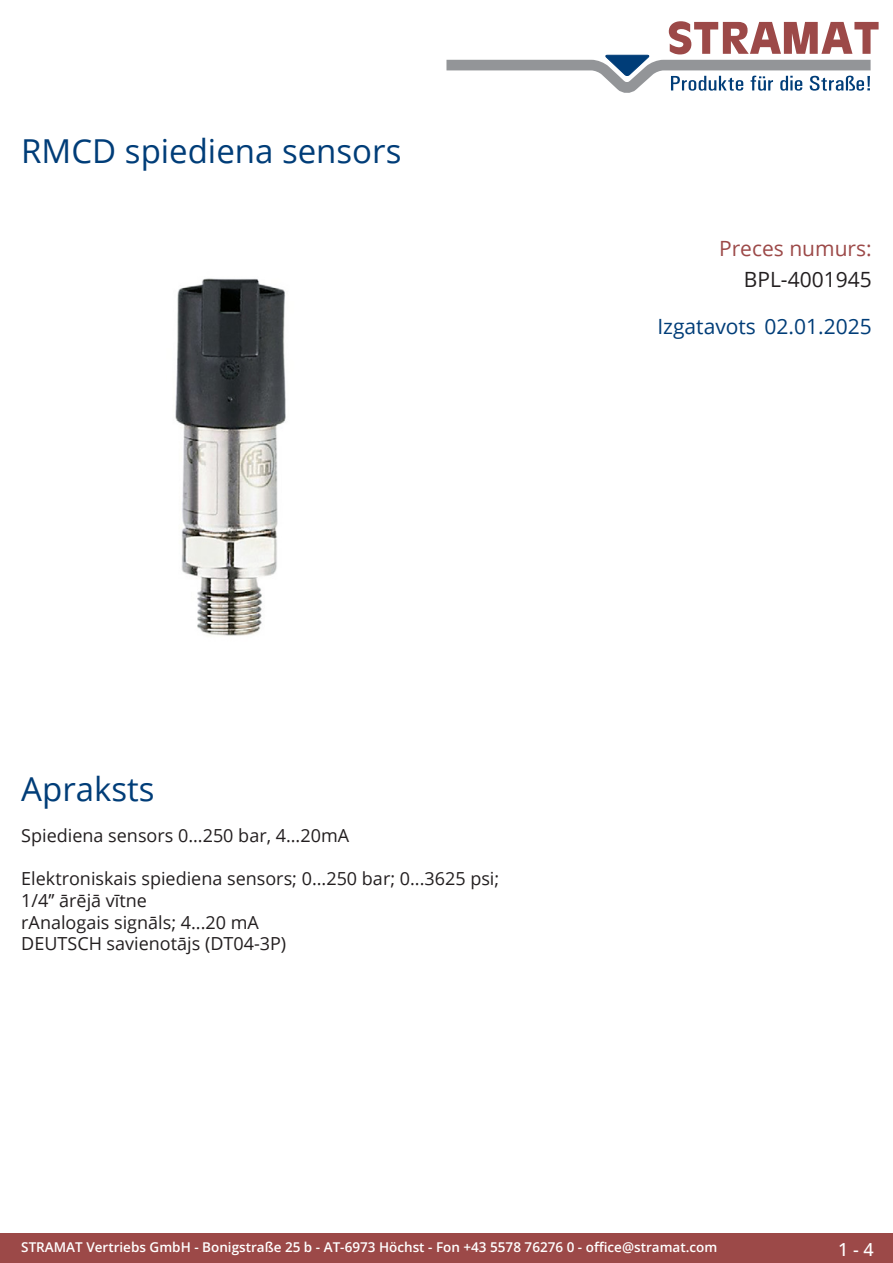
<style>
.page{position:relative;width:893px;height:1263px;background:#fff}
.page>*{position:absolute;margin:0;border:0;box-sizing:border-box;transform-origin:0 0}
.Produkttitel{font:33px "Open Sans";color:#003d78}
.Erstellungsdatum{font:21px "Open Sans";color:#003d78}
.TechDaten_Überschrif{font:21px "Open Sans";color:#9c4948}
.TechDaten_Inhalt{font:21px "Open Sans";color:#231f20}
.Beschreibung_Text{font:18px/21.6px "Open Sans";color:#231f20}
.t1{font:500 18px "Open Sans";color:#fff}
.t2{font:600 13.5px "Open Sans";color:#fff}
</style>
<div class="page">
<div style="left:0;top:1233px;width:893px;height:30px;background:#9c4948"></div>
<svg style="left:446px;top:21px;width:433px;height:72px"></svg>
<img style="left:175px;top:278px;width:111px;height:358px">
<p class="Produkttitel" style="left:21px;top:128px;width:382px">RMCD spiediena sensors</p>
<p class="TechDaten_Überschrif" style="left:719px;top:234px;width:154px">Preces numurs:</p>
<p class="TechDaten_Inhalt" style="left:744px;top:265px;width:129px">BPL-4001945</p>
<p class="Erstellungsdatum" style="left:657px;top:312px;width:216px">Izgatavots 02.01.2025</p>
<p class="Produkttitel" style="left:21px;top:766px;width:135px">Apraksts</p>
<p class="Beschreibung_Text" style="left:21px;top:824px;width:329px">Spiediena sensors 0...250 bar, 4...20mA</p>
<p class="Beschreibung_Text" style="left:21px;top:867px;width:480px">Elektroniskais spiediena sensors; 0...250 bar; 0...3625 psi; 1/4’’ ārējā vītne<br>rAnalogais signāls; 4...20 mA<br>DEUTSCH savienotājs (DT04-3P)</p>
<p class="t2" style="left:21px;top:1238px;width:698px">STRAMAT Vertriebs GmbH - Bonigstraße 25 b - AT-6973 Höchst - Fon +43 5578 76276 0 - office@stramat.com</p>
<p class="t1" style="left:838px;top:1237px;width:37px">1 - 4</p>
</div>
